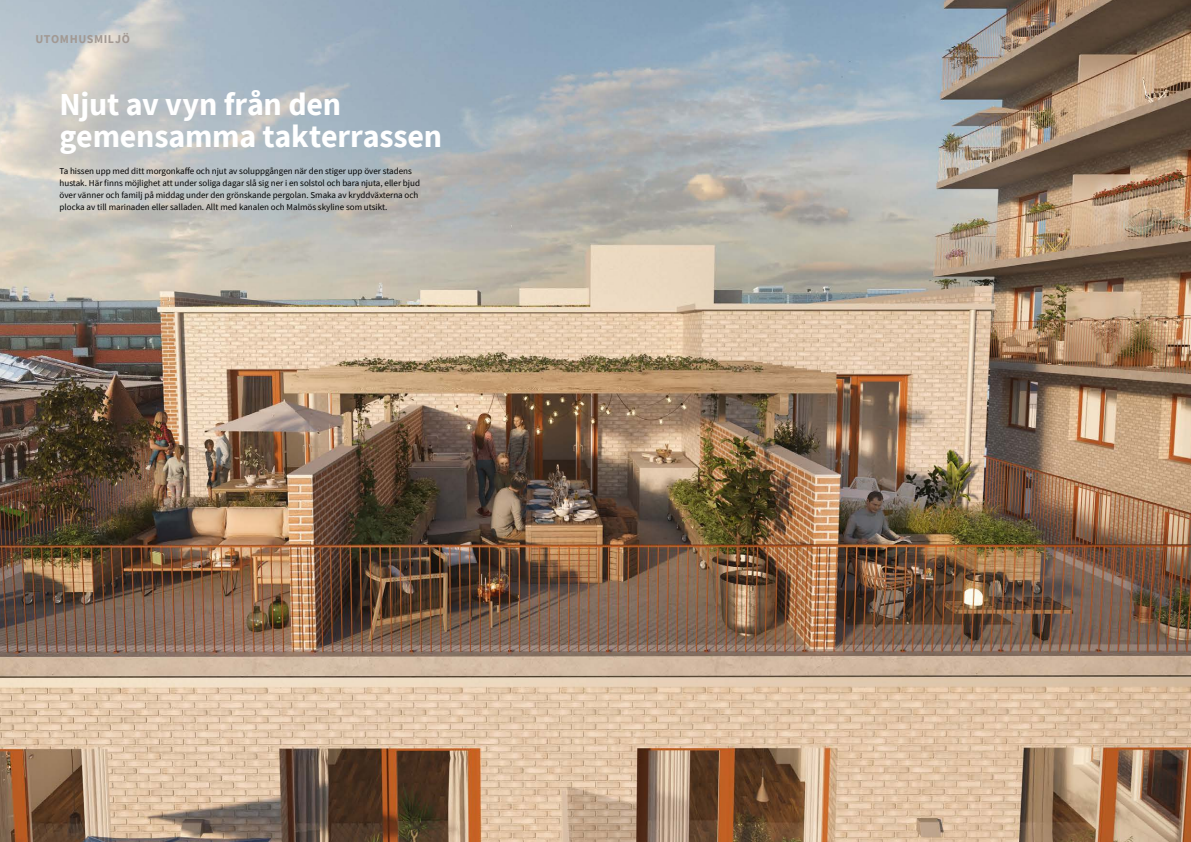
<style>
.page{position:relative;width:1191px;height:842px;background:#fff}
.page>*{position:absolute;margin:0;border:0;box-sizing:border-box;transform-origin:0 0}
.t1{font:700 32px/32px "Source Sans Pro";letter-spacing:-.005em;color:#fff}
.Kapitel{font:700 12px "Source Sans Pro";letter-spacing:.05em;color:#a29993}
.Brödtext_9_12{font:9px/12px "Source Sans Pro";color:#000}
</style>
<div class="page">
<img style="left:0;top:0;width:1191px;height:842px">
<p class="Kapitel" style="left:35px;top:30px;width:96px">UTOMHUSMILJÖ</p>
<p class="t1" style="left:60px;top:88px;width:384px">Njut av vyn från den gemensamma takterrassen</p>
<p class="Brödtext_9_12" style="left:60px;top:165px;width:362px">Ta hissen upp med ditt morgonkaffe och njut av soluppgången när den stiger upp över stadens hustak. Här finns möjlighet att under soliga dagar slå sig ner i en solstol och bara njuta, eller bjud över vänner och familj på middag under den grönskande pergolan. Smaka av kryddväxterna och plocka av till marinaden eller salladen. Allt med kanalen och Malmös skyline som utsikt.</p>
</div>
